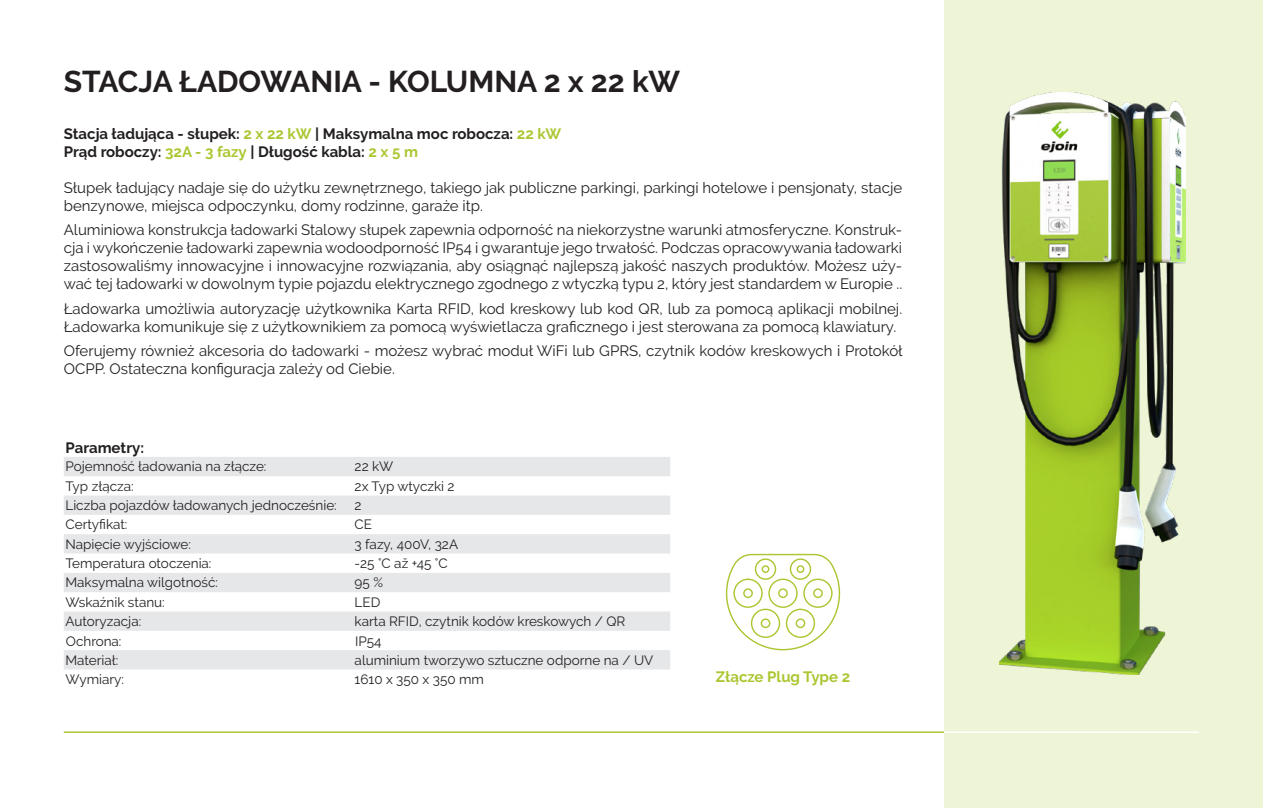
<style>
.page{position:relative;width:1263px;height:808px;background:#fff}
.page>*{position:absolute;margin:0;border:0;box-sizing:border-box;transform-origin:0 0}
.t1{font:700 30px "Raleway";color:#231f20}
.t2{font:15px/18px "Raleway";color:#231f20}
.t3{font:700 15px "Raleway";color:#231f20}
.t4{font:700 15px "Raleway";color:#aac732}
.t5{font:13.5px "Raleway";color:#231f20}
.s1{color:#aac732}
</style>
<div class="page">
<div style="left:944px;top:0;width:319px;height:808px;background:#eef4d6"></div>
<hr style="left:64px;top:731px;width:880px;height:2px;background:#aac732">
<hr style="left:944px;top:731px;width:255px;height:2px;background:#fff">
<svg style="left:64px;top:457px;width:606px;height:96px;fill:#e6e7e9"></svg>
<svg style="left:64px;top:573px;width:606px;height:58px"></svg>
<div style="left:64px;top:650px;width:606px;height:19px;background:#e6e7e9"></div>
<img style="left:999px;top:92px;width:187px;height:583px">
<svg style="left:726px;top:553px;width:115px;height:98px"></svg>
<p class="t1" style="left:64px;top:64px;width:618px">STACJA ŁADOWANIA - KOLUMNA 2 x 22 kW</p>
<p class="t3" style="left:64px;top:125px;width:499px">Stacja ładująca - słupek: <span class="s1">2 x 22 kW</span> | Maksymalna moc robocza: <span class="s1">22 kW</span></p>
<p class="t3" style="left:64px;top:143px;width:356px">Prąd roboczy: <span class="s1">32A - 3 fazy</span> | Długość kabla: <span class="s1">2 x 5 m</span></p>
<p class="t2" style="left:64px;top:178px;width:840px">Słupek ładujący nadaje się do użytku zewnętrznego, takiego jak publiczne parkingi, parkingi hotelowe i pensjonaty, stacje benzynowe, miejsca odpoczynku, domy rodzinne, garaże itp.</p>
<p class="t2" style="left:64px;top:221px;width:840px;text-align:justify">Aluminiowa konstrukcja ładowarki Stalowy słupek zapewnia odporność na niekorzystne warunki atmosferyczne. Konstruk&shy;cja i wykończenie ładowarki zapewnia wodoodporność IP54 i gwarantuje jego trwałość. Podczas opracowywania ładowarki zastosowaliśmy innowacyjne i innowacyjne rozwiązania, aby osiągnąć najlepszą jakość naszych produktów. Możesz uży&shy;wać tej ładowarki w dowolnym typie pojazdu elektrycznego zgodnego z wtyczką typu 2, który jest standardem w Europie ..</p>
<p class="t2" style="left:64px;top:299px;width:840px">Ładowarka umożliwia autoryzację użytkownika Karta RFID, kod kreskowy lub kod QR, lub za pomocą aplikacji mobilnej.<br>Ładowarka komunikuje się z użytkownikiem za pomocą wyświetlacza graficznego i jest sterowana za pomocą klawiatury.</p>
<p class="t2" style="left:64px;top:342px;width:840px">Oferujemy również akcesoria do ładowarki - możesz wybrać moduł WiFi lub GPRS, czytnik kodów kreskowych i Protokół<br>OCPP. Ostateczna konfiguracja zależy od Ciebie.</p>
<p class="t3" style="left:65px;top:439px;width:80px">Parametry:</p>
<p class="t5" style="left:65px;top:459px;width:202px">Pojemność ładowania na złącze:</p>
<p class="t5" style="left:355px;top:459px;width:40px">22 kW</p>
<p class="t5" style="left:65px;top:478px;width:70px">Typ złącza:</p>
<p class="t5" style="left:355px;top:478px;width:101px">2x Typ wtyczki 2</p>
<p class="t5" style="left:65px;top:497px;width:273px">Liczba pojazdów ładowanych jednocześnie:</p>
<p class="t5" style="left:355px;top:497px;width:9px">2</p>
<p class="t5" style="left:65px;top:517px;width:63px">Certyfikat:</p>
<p class="t5" style="left:355px;top:517px;width:19px">CE</p>
<p class="t5" style="left:65px;top:536px;width:127px">Napięcie wyjściowe:</p>
<p class="t5" style="left:355px;top:536px;width:105px">3 fazy, 400V, 32A</p>
<p class="t5" style="left:65px;top:555px;width:148px">Temperatura otoczenia:</p>
<p class="t5" style="left:355px;top:555px;width:95px">-25 °C až +45 °C</p>
<p class="t5" style="left:65px;top:575px;width:154px">Maksymalna wilgotność:</p>
<p class="t5" style="left:355px;top:575px;width:30px">95 %</p>
<p class="t5" style="left:65px;top:594px;width:101px">Wskaźnik stanu:</p>
<p class="t5" style="left:355px;top:594px;width:27px">LED</p>
<p class="t5" style="left:65px;top:613px;width:77px">Autoryzacja:</p>
<p class="t5" style="left:355px;top:613px;width:272px">karta RFID, czytnik kodów kreskowych / QR</p>
<p class="t5" style="left:66px;top:633px;width:57px">Ochrona:</p>
<p class="t5" style="left:355px;top:633px;width:28px">IP54</p>
<p class="t5" style="left:65px;top:652px;width:54px">Materiał:</p>
<p class="t5" style="left:355px;top:652px;width:300px">aluminium tworzywo sztuczne odporne na / UV</p>
<p class="t5" style="left:65px;top:671px;width:60px">Wymiary:</p>
<p class="t5" style="left:355px;top:671px;width:131px">1610 x 350 x 350 mm</p>
<p class="t4" style="left:716px;top:668px;width:136px">Złącze Plug Type 2</p>
</div>
